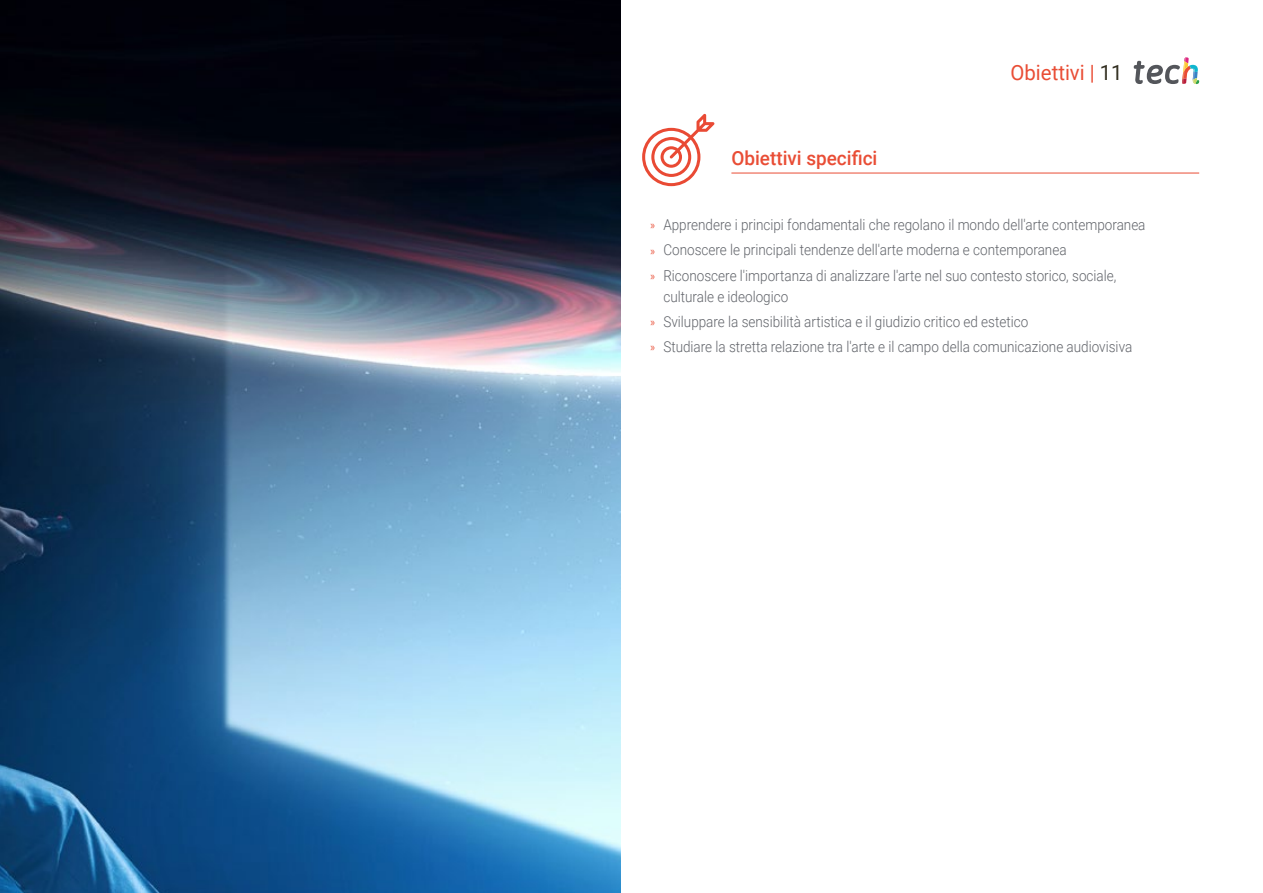
<style>
.page{position:relative;width:1263px;height:893px;background:#fff}
.page>*{position:absolute;margin:0;border:0;box-sizing:border-box;transform-origin:0 0}
.t1{font:21px "Roboto";color:#e94d35}
.t2{font:500 19.5px "Roboto";color:#e94d35}
.t3{font:300 15px/25.2px "Roboto";color:#61646a;scale:.9 1}
.s1{color:#312e20}
.s2{font-family:"Myriad Pro";font-weight:400;font-size:12px;color:#e94d35}
</style>
<div class="page">
<hr style="left:731px;top:173px;width:468px;height:1px;background:#e94d35">
<svg style="left:642px;top:114px;width:72px;height:72px"></svg>
<img style="left:0;top:0;width:621px;height:893px">
<svg style="left:1134px;top:57px;width:65px;height:27px"></svg>
<h2 class="t2" style="left:731px;top:144px;width:147px">Obiettivi specifici</h2>
<h1 class="t1" style="left:1010px;top:57px;width:114px">Obiettivi | <span class="s1">11</span></h1>
<p class="t3" style="left:651px;top:212px;width:551px"><span class="s2">»</span> Apprendere i principi fondamentali che regolano il mondo dell'arte contemporanea <span class="s2">»</span> Conoscere le principali tendenze dell'arte moderna e contemporanea<br><span class="s2">»</span> Riconoscere l'importanza di analizzare l'arte nel suo contesto storico, sociale,</p>
<p class="t3" style="left:651px;top:283px;width:537px;text-indent:13px">culturale e ideologico<br><span class="s2">»</span> Sviluppare la sensibilità artistica e il giudizio critico ed estetico<br><span class="s2">»</span> Studiare la stretta relazione tra l'arte e il campo della comunicazione audiovisiva</p>
</div>
